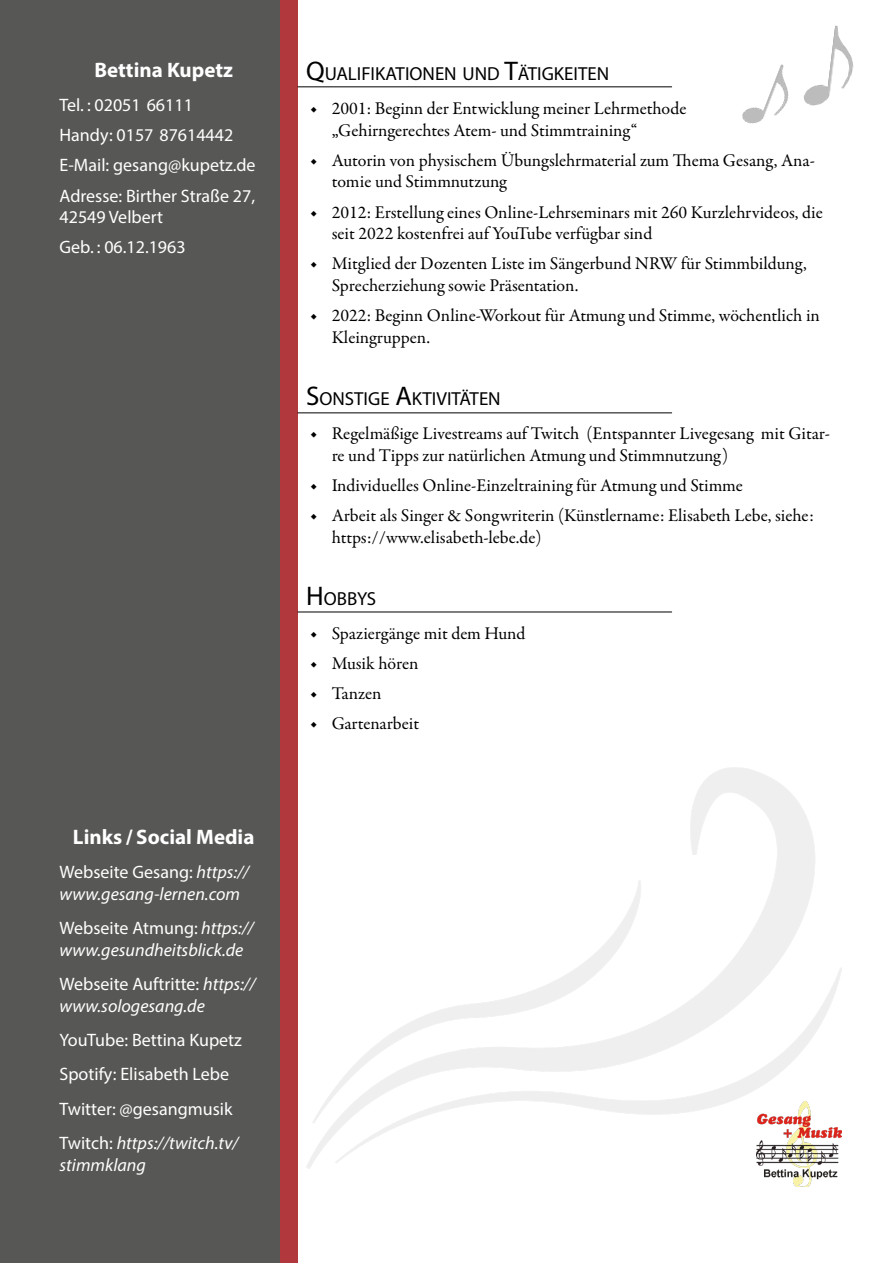
<style>
.page{position:relative;width:893px;height:1263px;background:#fff}
.page>*{position:absolute;margin:0;border:0;box-sizing:border-box;transform-origin:0 0}
.t1{font:700 21px "Myriad Pro";color:#fff}
.t2{font:18.9px "Myriad Pro";color:#000}
.t3{font:18px/21.6px "Garamond Premr Pro";letter-spacing:-.005em;color:#000}
.t4{font:18px/30.2px "Myriad Pro";color:#fff}
.t5{font:italic 18px/21.6px "Myriad Pro";color:#fff}
.s1{font-style:normal}
.s2{font-style:italic}
.s3{font-size:27px}
</style>
<div class="page">
<img style="left:764px;top:1169px;width:74px;height:17px">
<div style="left:0;top:0;width:298px;height:1263px;background:#575756"></div>
<div style="left:281px;top:0;width:17px;height:1263px;background:#b1383d"></div>
<img style="left:742px;top:68px;width:38px;height:56px">
<img style="left:780px;top:25px;width:74px;height:86px">
<hr style="left:298px;top:86px;width:374px;height:1px;background:#000">
<hr style="left:298px;top:412px;width:374px;height:1px;background:#000">
<hr style="left:298px;top:612px;width:374px;height:1px;background:#000">
<img style="left:306px;top:767px;width:536px;height:402px">
<p class="t1" style="left:94px;top:56px;width:140px">Bettina Kupetz</p>
<p class="t4" style="left:60px;top:90px;width:198px">Tel. : 02051 66111<br>Handy: 0157 87614442<br>E-Mail: gesang@kupetz.de<br>Adresse: Birther Straße 27,</p>
<p class="t4" style="left:60px;top:202px;width:128px">42549 Velbert<br>Geb. : 06.12.1963</p>
<p class="t1" style="left:73px;top:823px;width:183px">Links / Social Media</p>
<p class="t5" style="left:60px;top:861px;width:191px"><span class="s1">Webseite Gesang:</span> https:// www.gesang-lernen.com</p>
<p class="t5" style="left:60px;top:917px;width:196px"><span class="s1">Webseite Atmung:</span> https:// www.gesundheitsblick.de</p>
<p class="t5" style="left:60px;top:973px;width:198px"><span class="s1">Webseite Auftritte:</span> https:// www.sologesang.de</p>
<p class="t4" style="left:60px;top:1022px;width:184px;line-height:34.3px">YouTube: Bettina Kupetz<br>Spotify: Elisabeth Lebe<br>Twitter: @gesangmusik<br>Twitch: <span class="s2">https://twitch.tv/</span></p>
<p class="t5" style="left:60px;top:1153px;width:88px">stimmklang</p>
<p class="t2" style="left:306px;top:62px;width:304px"><span class="s3">Q</span>UALIFIKATIONEN UND <span class="s3">T</span>ÄTIGKEITEN</p>
<p class="t3" style="left:332px;top:98px;width:356px;text-indent:-21px">◆ 2001: Beginn der Entwicklung meiner Lehrmethode „Gehirngerechtes Atem- und Stimmtraining“</p>
<p class="t3" style="left:332px;top:150px;width:485px;text-indent:-21px">◆ Autorin von physischem Übungslehrmaterial zum Thema Gesang, Ana&shy;tomie und Stimmnutzung</p>
<p class="t3" style="left:332px;top:201px;width:493px;text-indent:-21px">◆ 2012: Erstellung eines Online-Lehrseminars mit 260 Kurzlehrvideos, die seit 2022 kostenfrei auf YouTube verfügbar sind</p>
<p class="t3" style="left:332px;top:253px;width:477px;text-indent:-21px">◆ Mitglied der Dozenten Liste im Sängerbund NRW für Stimmbildung,<br>Sprecherziehung sowie Präsentation.</p>
<p class="t3" style="left:332px;top:305px;width:490px;text-indent:-21px">◆ 2022: Beginn Online-Workout für Atmung und Stimme, wöchentlich in<br>Kleingruppen.</p>
<p class="t2" style="left:306px;top:387px;width:196px"><span class="s3">S</span>ONSTIGE <span class="s3">A</span>KTIVITÄTEN</p>
<p class="t3" style="left:332px;top:423px;width:500px;text-indent:-21px">◆ Regelmäßige Livestreams auf Twitch (Entspannter Livegesang mit Gitar&shy;re und Tipps zur natürlichen Atmung und Stimmnutzung)</p>
<p class="t3" style="left:310px;top:475px;width:434px">◆ Individuelles Online-Einzeltraining für Atmung und Stimme</p>
<p class="t3" style="left:332px;top:505px;width:484px;text-indent:-21px">◆ Arbeit als Singer &amp; Songwriterin (Künstlername: Elisabeth Lebe, siehe: https://www.elisabeth-lebe.de)</p>
<p class="t2" style="left:306px;top:587px;width:72px"><span class="s3">H</span> OBBYS</p>
<p class="t3" style="left:310px;top:623px;width:217px">◆ Spaziergänge mit dem Hund</p>
<p class="t3" style="left:310px;top:653px;width:110px">◆ Musik hören</p>
<p class="t3" style="left:310px;top:683px;width:72px">◆ Tanzen</p>
<p class="t3" style="left:310px;top:713px;width:110px">◆ Gartenarbeit</p>
</div>
